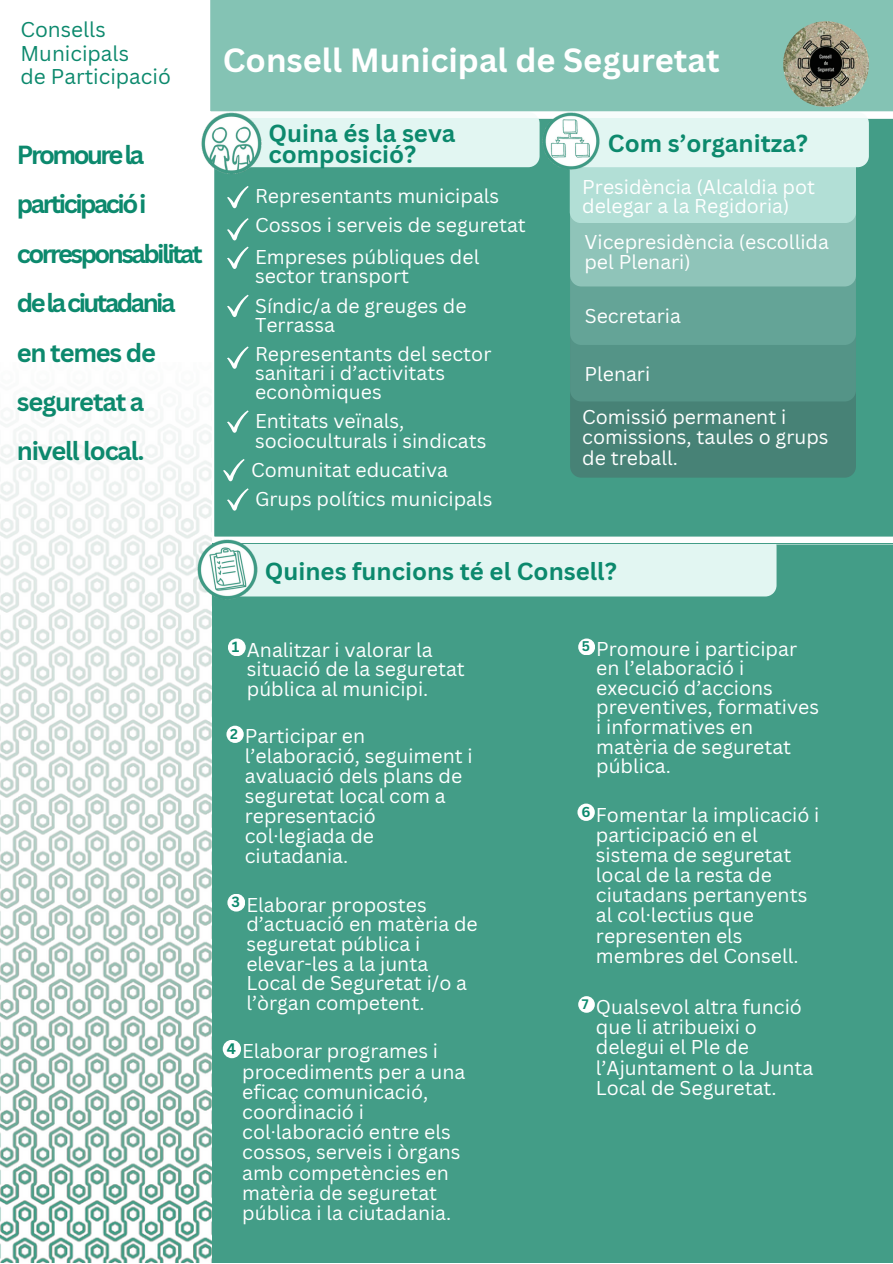
<style>
.page{position:relative;width:893px;height:1264px;background:#fff}
.page>*{position:absolute;margin:0;border:0;box-sizing:border-box;transform-origin:0 0}
.t1{font:700 32.7px "Canva Sans";color:#fff}
.t2{font:700 25.5px/49.5px "Canva Sans";letter-spacing:-.1em;color:#0c896d}
.t3{font:700 25.5px/49.5px "Canva Sans";letter-spacing:-.05em;color:#0c896d}
.t4{font:700 24px/21.3px "Canva Sans";color:#0c896d}
.t5{font:20.85px/23.5px "Canva Sans";color:#0c896d}
.t6{font:19.5px/20.1px "Canva Sans";color:#fff}
.t7{font:700 14.85px "Canva Sans";color:#0c896d}
.t8{font:700 14.4px "Canva Sans";color:#0c896d}
.t9{font:700 13.95px "Canva Sans";color:#0c896d}
.t10{font:700 13.65px "Canva Sans";color:#0c896d}
.t11{font:700 13.35px "Canva Sans";color:#0c896d}
</style>
<div class="page">
<div style="left:211px;top:543px;width:681px;height:719px;background:#439d87"></div>
<div style="left:257px;top:543px;width:519px;height:53px;background:#e2f6f2"></div>
<div style="left:228px;top:638px;width:18px;height:18px;background:#fff;border-radius:50%"></div>
<div style="left:578px;top:638px;width:17px;height:17px;background:#fff;border-radius:50%"></div>
<div style="left:226px;top:725px;width:18px;height:18px;background:#fff;border-radius:50%"></div>
<div style="left:227px;top:893px;width:18px;height:18px;background:#fff;border-radius:50%"></div>
<div style="left:223px;top:1039px;width:18px;height:19px;background:#fff;border-radius:50%"></div>
<div style="left:577px;top:803px;width:17px;height:18px;background:#fff;border-radius:50%"></div>
<div style="left:578px;top:996px;width:16px;height:16px;background:#fff;border-radius:50%"></div>
<div style="left:211px;top:118px;width:681px;height:422px;background:#439d87"></div>
<div style="left:261px;top:118px;width:278px;height:49px;background:#e2f6f2"></div>
<div style="left:570px;top:236px;width:285px;height:241px;background:#478276;border-radius:11px"></div>
<div style="left:570px;top:223px;width:285px;height:178px;background:#549487;border-radius:11px"></div>
<div style="left:570px;top:194px;width:285px;height:151px;background:#64a497;border-radius:11px"></div>
<div style="left:570px;top:171px;width:285px;height:115px;background:#8fc4b9;border-radius:11px"></div>
<div style="left:569px;top:139px;width:287px;height:84px;background:#b2dfd6;border-radius:11px"></div>
<div style="left:599px;top:118px;width:269px;height:49px;background:#e2f6f2"></div>
<svg style="left:227px;top:186px;width:21px;height:22px"></svg>
<div style="left:210px;top:0;width:682px;height:112px;background:#84c3b4"></div>
<img style="left:783px;top:21px;width:85px;height:86px">
<svg style="left:227px;top:218px;width:21px;height:22px"></svg>
<svg style="left:227px;top:295px;width:21px;height:22px"></svg>
<img style="left:201px;top:112px;width:60px;height:64px">
<img style="left:541px;top:112px;width:58px;height:60px">
<svg style="left:227px;top:246px;width:21px;height:23px"></svg>
<svg style="left:227px;top:488px;width:21px;height:22px"></svg>
<img style="left:0;top:417px;width:211px;height:845px">
<img style="left:195px;top:540px;width:62px;height:60px">
<svg style="left:227px;top:346px;width:21px;height:23px"></svg>
<svg style="left:227px;top:410px;width:21px;height:23px"></svg>
<svg style="left:223px;top:459px;width:21px;height:22px"></svg>
<p class="t5" style="left:20px;top:17px;width:110px">Consells<br>Municipals</p>
<p class="t5" style="left:20px;top:64px;width:152px">de Participació</p>
<p class="t2" style="left:17px;top:129px;width:187px">Promourela participaciói corresponsabilitat delaciutadania</p>
<p class="t3" style="left:17px;top:327px;width:140px">en temes de seguretat a nivell local.</p>
<p class="t1" style="left:223px;top:37px;width:498px">Consell Municipal de Seguretat</p>
<p class="t4" style="left:268px;top:122px;width:188px">Quina és la seva composició?</p>
<p class="t6" style="left:255px;top:186px;width:246px">Representants municipals</p>
<p class="t6" style="left:255px;top:215px;width:272px">Cossos i serveis de seguretat</p>
<p class="t6" style="left:255px;top:247px;width:226px;line-height:19px">Empreses públiques del sector transport</p>
<p class="t6" style="left:255px;top:295px;width:213px;line-height:19px">Síndic/a de greuges de<br>Terrassa</p>
<p class="t6" style="left:255px;top:344px;width:238px;line-height:19px">Representants del sector sanitari i d’activitats econòmiques</p>
<p class="t6" style="left:255px;top:411px;width:233px;line-height:19px">Entitats veïnals, socioculturals i sindicats</p>
<p class="t6" style="left:251px;top:459px;width:198px">Comunitat educativa</p>
<p class="t6" style="left:255px;top:488px;width:239px">Grups polítics municipals</p>
<p class="t4" style="left:608px;top:132px;width:202px">Com s’organitza?</p>
<p class="t6" style="left:582px;top:177px;width:234px;line-height:19px">Presidència (Alcaldia pot delegar a la Regidoria)</p>
<p class="t6" style="left:584px;top:232px;width:246px;line-height:19px">Vicepresidència (escollida pel Plenari)</p>
<p class="t6" style="left:584px;top:305px;width:98px">Secretaria</p>
<p class="t6" style="left:584px;top:363px;width:67px">Plenari</p>
<p class="t6" style="left:582px;top:406px;width:248px">Comissió permanent i comissions, taules o grups de treball.</p>
<p class="t4" style="left:265px;top:560px;width:353px">Quines funcions té el Consell?</p>
<p class="t8" style="left:232px;top:636px;width:9px">1</p>
<p class="t6" style="left:247px;top:639px;width:219px;line-height:19.5px">Analitzar i valorar la situació de la seguretat pública al municipi.</p>
<p class="t9" style="left:230px;top:723px;width:9px">2</p>
<p class="t6" style="left:245px;top:725px;width:229px">Participar en l’elaboració, seguiment i avaluació dels plans de seguretat local com a representació col·legiada de ciutadania.</p>
<p class="t8" style="left:231px;top:891px;width:10px">3</p>
<p class="t6" style="left:246px;top:894px;width:233px;line-height:19.6px">Elaborar propostes d’actuació en matèria de seguretat pública i elevar-les a la junta<br>Local de Seguretat i/o a l’òrgan competent.</p>
<p class="t7" style="left:227px;top:1037px;width:11px">4</p>
<p class="t6" style="left:242px;top:1040px;width:224px">Elaborar programes i procediments per a una eficaç comunicació, coordinació i col·laboració entre els cossos, serveis i òrgans amb competències en matèria de seguretat pública i la ciutadania.</p>
<p class="t10" style="left:582px;top:636px;width:10px">5</p>
<p class="t6" style="left:596px;top:638px;width:224px;line-height:19.5px">Promoure i participar en l’elaboració i execució d’accions preventives, formatives i informatives en matèria de seguretat pública.</p>
<p class="t9" style="left:581px;top:801px;width:11px">6</p>
<p class="t6" style="left:596px;top:804px;width:225px">Fomentar la implicació i participació en el sistema de seguretat local de la resta de ciutadans pertanyents al col·lectius que representen els membres del Consell.</p>
<p class="t11" style="left:582px;top:994px;width:8px">7</p>
<p class="t6" style="left:596px;top:996px;width:219px">Qualsevol altra funció que li atribueixi o delegui el Ple de l’Ajuntament o la Junta<br>Local de Seguretat.</p>
</div>
